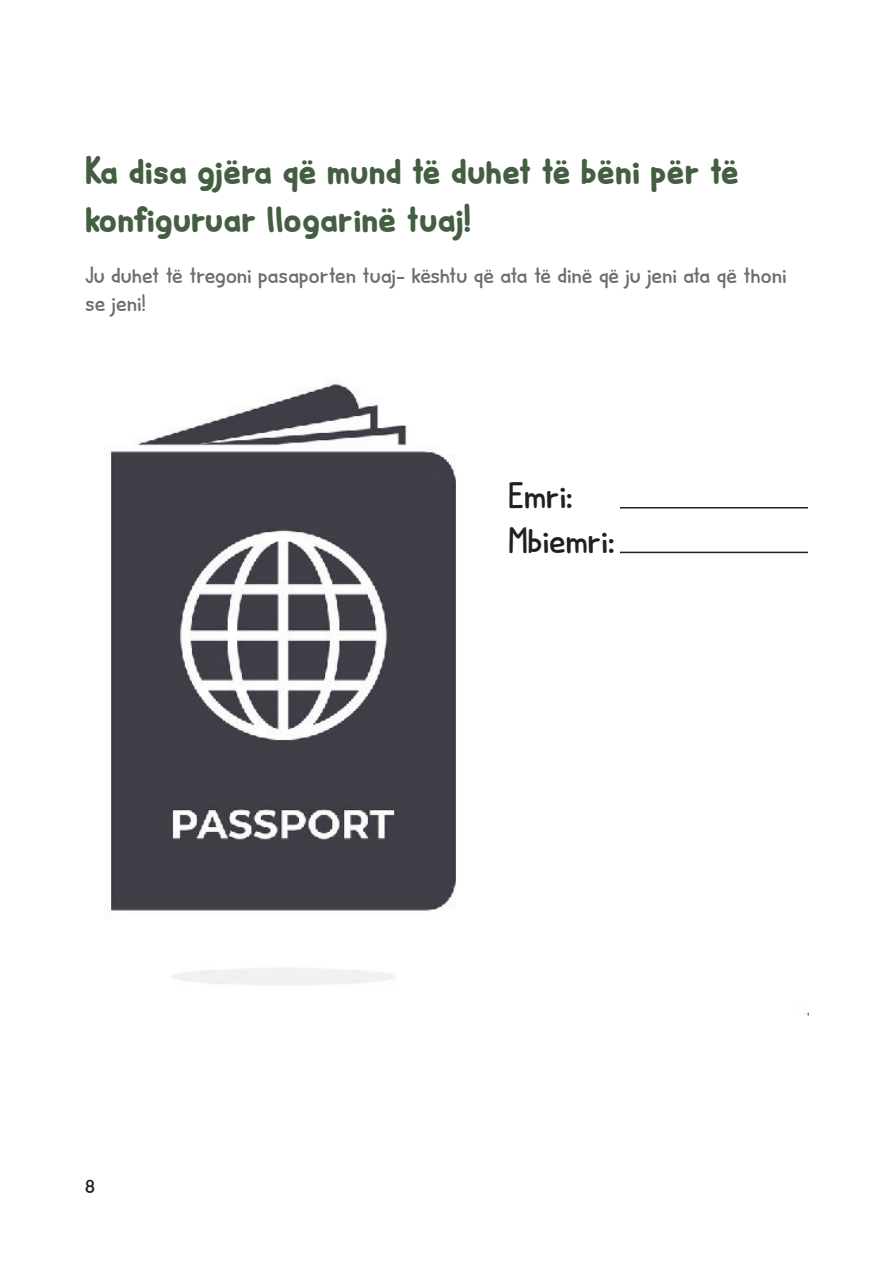
<style>
.page{position:relative;width:893px;height:1263px;background:#fff}
.page>*{position:absolute;margin:0;border:0;box-sizing:border-box;transform-origin:0 0}
.t1{font:700 40.5px/48.6px "Minou";color:#445e41}
.t2{font:37.5px/45px "Minou";color:#231f20}
.t3{font:24px/28.8px "Minou";letter-spacing:.01em;color:#6c6d70}
.t4{font:21px "Minou";color:#231f20}
</style>
<div class="page">
<img style="left:110px;top:380px;width:698px;height:636px">
<div style="left:506px;top:475px;width:302px;height:112px;background:#fff"></div>
<hr style="left:620px;top:507px;width:188px;height:1px;background:#231f20">
<hr style="left:620px;top:552px;width:188px;height:1px;background:#231f20">
<h1 class="t1" style="left:85px;top:145px;width:655px">Ka disa gjëra që mund të duhet të bëni për të konfiguruar llogarinë tuaj!</h1>
<p class="t3" style="left:85px;top:260px;width:703px">Ju duhet të tregoni pasaporten tuaj- kështu që ata të dinë që ju jeni ata që thoni se jeni!</p>
<p class="t4" style="left:85px;top:1173px;width:11px">8</p>
<h2 class="t2" style="left:509px;top:472px;width:108px">Emri:<br>Mbiemri:</h2>
</div>
